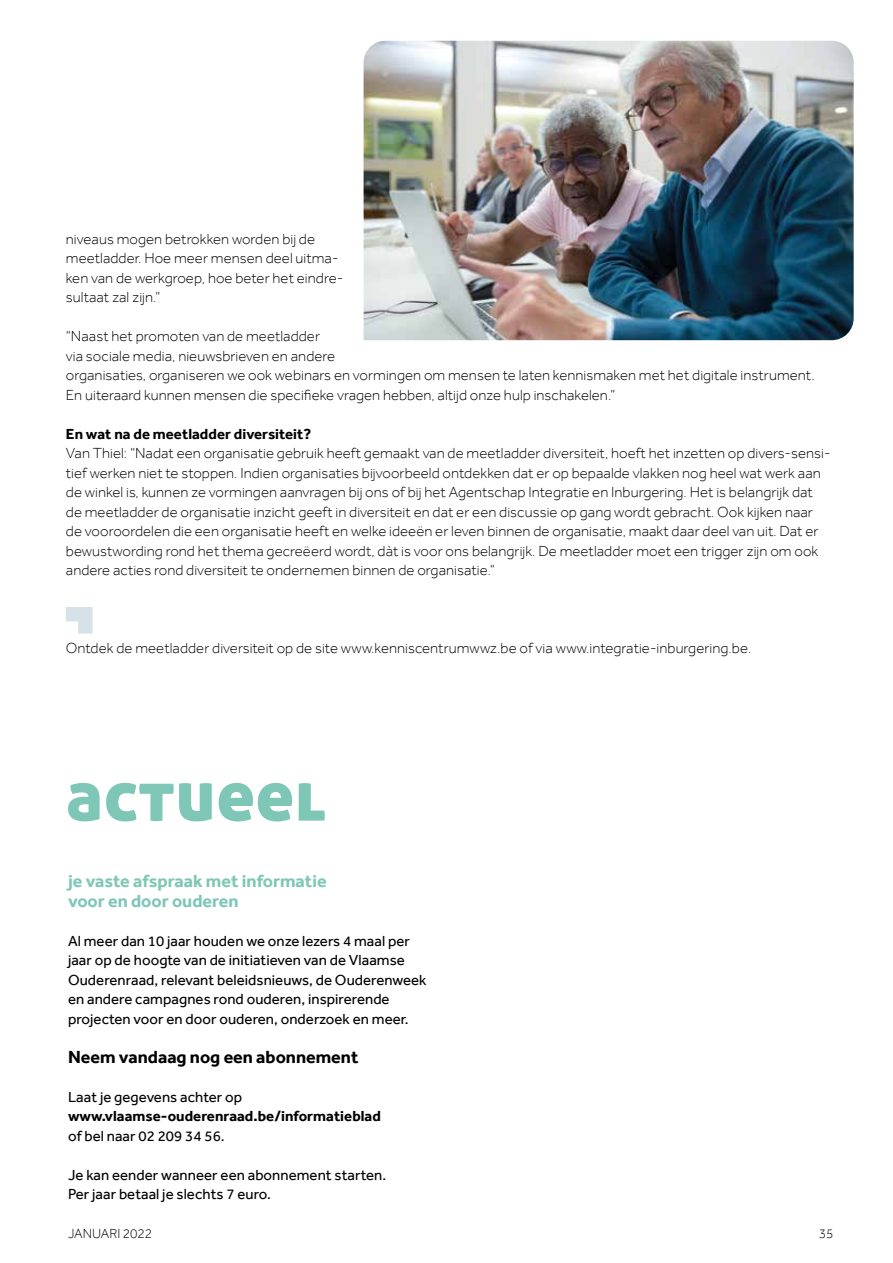
<style>
.page{position:relative;width:893px;height:1263px;background:#fff}
.page>*{position:absolute;margin:0;border:0;box-sizing:border-box;transform-origin:0 0}
.t1{font:700 18px/19.5px "Effra";color:#7ec7b7}
.t2{font:700 18px "Effra";color:#000}
.t3{font:300 15px/19.5px "Effra";letter-spacing:.005em;color:#000}
.t4{font:15px/19.5px "Effra";letter-spacing:.005em;color:#000}
.t5{font:700 15px "Effra";letter-spacing:.005em;color:#000}
.t6{font:300 13.5px "Effra";color:#000}
</style>
<div class="page">
<svg style="left:68px;top:783px;width:257px;height:38px"></svg>
<svg style="left:66px;top:607px;width:27px;height:27px"></svg>
<img style="left:364px;top:41px;width:490px;height:299px">
<p class="t3" style="left:66px;top:229px;width:279px">niveaus mogen betrokken worden bij de meetladder. Hoe meer mensen deel uitma&shy;ken van de werkgroep, hoe beter het eindre&shy;sultaat zal zijn.”</p>
<p class="t3" style="left:66px;top:326px;width:750px">“Naast het promoten van de meetladder<br>via sociale media, nieuwsbrieven en andere<br>organisaties, organiseren we ook webinars en vormingen om mensen te laten kennismaken met het digitale instrument.<br>En uiteraard kunnen mensen die specifieke vragen hebben, altijd onze hulp inschakelen.”</p>
<p class="t5" style="left:66px;top:425px;width:247px">En wat na de meetladder diversiteit?</p>
<p class="t3" style="left:66px;top:443px;width:766px">Van Thiel: “Nadat een organisatie gebruik heeft gemaakt van de meetladder diversiteit, hoeft het inzetten op divers-sensi&shy;tief werken niet te stoppen. Indien organisaties bijvoorbeeld ontdekken dat er op bepaalde vlakken nog heel wat werk aan de winkel is, kunnen ze vormingen aanvragen bij ons of bij het Agentschap Integratie en Inburgering. Het is belangrijk dat de meetladder de organisatie inzicht geeft in diversiteit en dat er een discussie op gang wordt gebracht. Ook kijken naar de vooroordelen die een organisatie heeft en welke ideeën er leven binnen de organisatie, maakt daar deel van uit. Dat er bewustwording rond het thema gecreëerd wordt, dàt is voor ons belangrijk. De meetladder moet een trigger zijn om ook andere acties rond diversiteit te ondernemen binnen de organisatie.”</p>
<p class="t3" style="left:66px;top:638px;width:687px">Ontdek de meetladder diversiteit op de site www.kenniscentrumwwz.be of via www.integratie-inburgering.be.</p>
<p class="t1" style="left:68px;top:871px;width:260px">je vaste afspraak met informatie voor en door ouderen</p>
<p class="t4" style="left:68px;top:931px;width:360px">Al meer dan 10 jaar houden we onze lezers 4 maal per jaar op de hoogte van de initiatieven van de Vlaamse Ouderenraad, relevant beleidsnieuws, de Ouderenweek en andere campagnes rond ouderen, inspirerende projecten voor en door ouderen, onderzoek en meer.</p>
<p class="t2" style="left:68px;top:1046px;width:292px">Neem vandaag nog een abonnement</p>
<p class="t4" style="left:68px;top:1087px;width:176px">Laat je gegevens achter op</p>
<p class="t5" style="left:68px;top:1107px;width:314px">www.vlaamse-ouderenraad.be/informatieblad</p>
<p class="t4" style="left:68px;top:1126px;width:158px">of bel naar 02 209 34 56.</p>
<p class="t4" style="left:68px;top:1165px;width:320px">Je kan eender wanneer een abonnement starten.<br>Per jaar betaal je slechts 7 euro.</p>
<p class="t6" style="left:68px;top:1225px;width:86px">JANUARI 2022</p>
<p class="t6" style="left:819px;top:1225px;width:16px">35</p>
</div>
